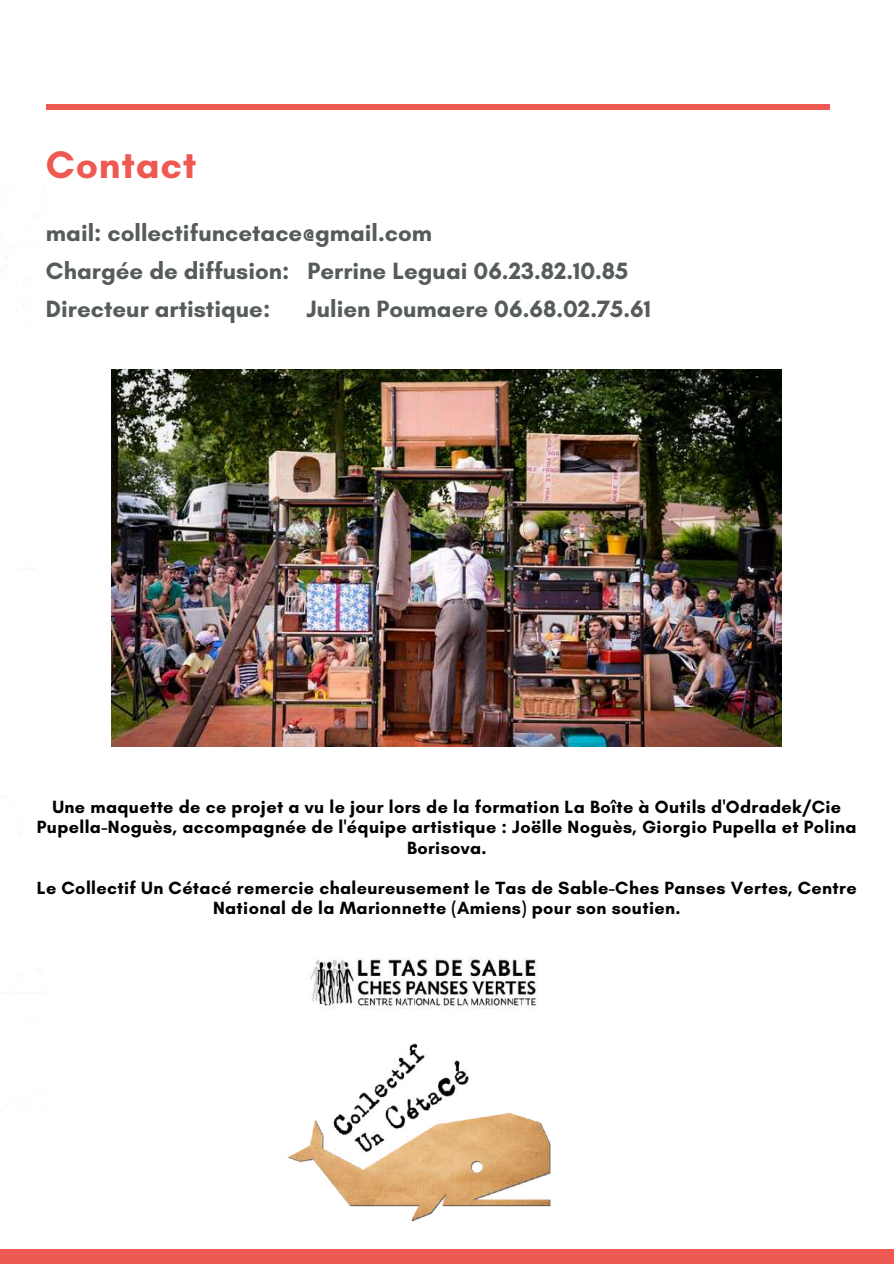
<style>
.page{position:relative;width:894px;height:1264px;background:#fff}
.page>*{position:absolute;margin:0;border:0;box-sizing:border-box;transform-origin:0 0}
.t1{font:700 39px "Glacial Indifference";letter-spacing:.02em;color:#ee5952}
.t2{font:700 24px/38.2px "Glacial Indifference";color:#565b5b}
.t3{font:700 18px/20.2px "Glacial Indifference";letter-spacing:.02em;color:#000;text-align:center}
</style>
<div class="page">
<div style="left:0;top:1248px;width:893px;height:15px;background:#ee5952"></div>
<img style="left:288px;top:1043px;width:263px;height:179px">
<img style="left:310px;top:957px;width:227px;height:52px">
<img style="left:112px;top:369px;width:669px;height:377px">
<div style="left:46px;top:104px;width:783px;height:6px;background:#ee5952"></div>
<h1 class="t1" style="left:46px;top:141px;width:152px">Contact</h1>
<h2 class="t2" style="left:46px;top:213px;width:583px">mail: collectifuncetace@gmail.com<br>Chargée de diffusion: Perrine Leguai 06.23.82.10.85<br>Directeur artistique:</h2>
<h2 class="t2" style="left:306px;top:290px;width:346px">Julien Poumaere 06.68.02.75.61</h2>
<p class="t3" style="left:37px;top:796px;width:821px">Une maquette de ce projet a vu le jour lors de la formation La Boîte à Outils d'Odradek/Cie<br>Pupella-Noguès, accompagnée de l'équipe artistique : Joëlle Noguès, Giorgio Pupella et Polina<br>Borisova.</p>
<p class="t3" style="left:37px;top:877px;width:821px">Le Collectif Un Cétacé remercie chaleureusement le Tas de Sable-Ches Panses Vertes, Centre<br>National de la Marionnette (Amiens) pour son soutien.</p>
</div>
